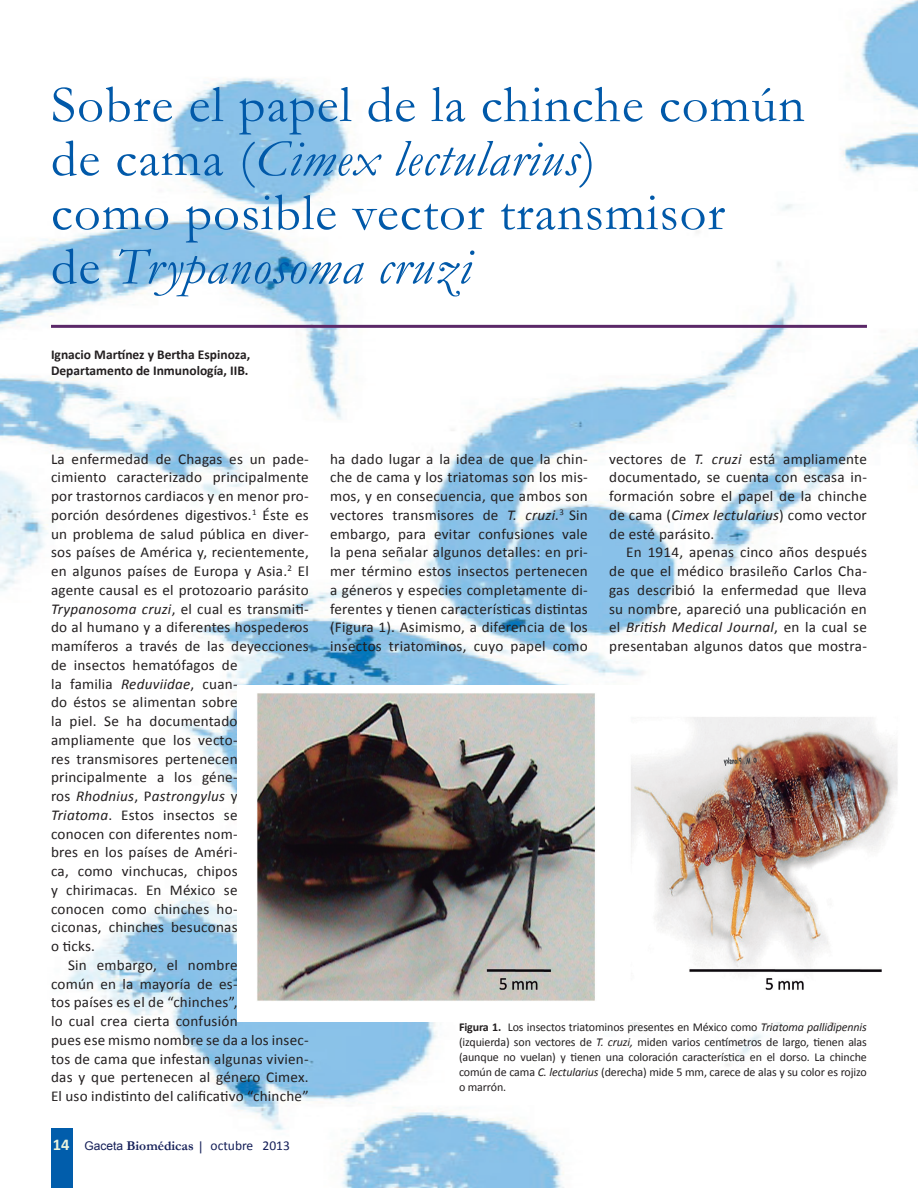
<style>
.page{position:relative;width:918px;height:1188px;background:#fff}
.page>*{position:absolute;margin:0;border:0;box-sizing:border-box;transform-origin:0 0}
.t1{font:52.5px/54px "Garamond";letter-spacing:.02em;color:#0159a9}
.t2{font:15px/18.8px "Calibri";letter-spacing:.015em;color:#231f20;text-align:justify}
.t3{font:italic 15px "Calibri";letter-spacing:.015em;color:#231f20}
.t4{font:700 13.5px/16.2px "Calibri";color:#231f20}
.t5{font:700 13.5px "Garamond";color:#151f58}
.t6{font:12px/15px "Calibri";letter-spacing:-.01em;color:#231f20;text-align:justify}
.s1{font-style:italic}
.s2{font-style:normal}
.s3{font-family:"Calibri";font-size:16.5px;color:#eaf3de}
.s4{font-family:"Arial";font-weight:400;font-size:12px}
.s5{font-family:"Calibri";font-weight:400}
.s6{font-weight:700}
</style>
<div class="page">
<img style="left:0;top:0;width:918px;height:1188px">
<div style="left:51px;top:1129px;width:21px;height:59px;background:#015dab"></div>
<hr style="left:51px;top:325px;width:816px;height:3px;background:#5b2868">
<img style="left:238px;top:686px;width:680px;height:336px">
<h1 class="t1" style="left:51px;top:76px;width:755px">Sobre el papel de la chinche común de cama (<span class="s1">Cimex lectularius</span>)<br>como posible vector transmisor<br>de <span class="s1">Trypanosoma cruzi</span></h1>
<p class="t4" style="left:51px;top:346px;width:201px">Ignacio Martínez y Bertha Espinoza,<br>Departamento de Inmunología, IIB.</p>
<p class="t2" style="left:51px;top:449px;width:259px">La enfermedad de Chagas es un pade-</p>
<p class="t2" style="left:51px;top:468px;width:259px">cimiento caracterizado principalmente</p>
<p class="t2" style="left:51px;top:487px;width:259px">por trastornos cardiacos y en menor pro-</p>
<p class="t2" style="left:51px;top:506px;width:259px">porción desórdenes digestivos.<sup>1</sup> Éste es</p>
<p class="t2" style="left:51px;top:524px;width:259px">un problema de salud pública en diver-</p>
<p class="t2" style="left:51px;top:543px;width:259px">sos países de América y, recientemente,</p>
<p class="t2" style="left:51px;top:562px;width:259px">en algunos países de Europa y Asia.<sup>2</sup> El</p>
<p class="t2" style="left:51px;top:581px;width:259px">agente causal es el protozoario parásito</p>
<p class="t2" style="left:51px;top:599px;width:259px"><span class="s1">Trypanosoma cruzi</span>, el cual es transmiti-</p>
<p class="t2" style="left:51px;top:618px;width:259px">do al humano y a diferentes hospederos</p>
<p class="t2" style="left:51px;top:637px;width:259px">mamíferos a través de las deyecciones</p>
<p class="t2" style="left:51px;top:656px;width:188px">de insectos hematófagos de</p>
<p class="t2" style="left:51px;top:674px;width:188px">la familia <span class="s1">Reduviidae</span>, cuan-</p>
<p class="t2" style="left:51px;top:693px;width:188px">do éstos se alimentan sobre</p>
<p class="t2" style="left:51px;top:712px;width:188px">la piel. Se ha documentado</p>
<p class="t2" style="left:51px;top:731px;width:188px">ampliamente que los vecto-</p>
<p class="t2" style="left:51px;top:749px;width:188px">res transmisores pertenecen</p>
<p class="t2" style="left:51px;top:768px;width:188px">principalmente a los géne-</p>
<p class="t3" style="left:51px;top:786px;width:188px"><span class="s2">ros</span> Rhodnius<span class="s2">, P</span>astrongylus <span class="s2">y</span></p>
<p class="t2" style="left:51px;top:806px;width:188px"><span class="s1">Triatoma</span>. Estos insectos se</p>
<p class="t2" style="left:51px;top:824px;width:188px">conocen con diferentes nom-</p>
<p class="t2" style="left:51px;top:843px;width:188px">bres en los países de Améri-</p>
<p class="t2" style="left:51px;top:862px;width:188px">ca, como vinchucas, chipos</p>
<p class="t2" style="left:51px;top:881px;width:188px">y chirimacas. En México se</p>
<p class="t2" style="left:51px;top:899px;width:188px">conocen como chinches ho-</p>
<p class="t2" style="left:51px;top:918px;width:188px">ciconas, chinches besuconas</p>
<p class="t2" style="left:51px;top:937px;width:46px">o ticks.</p>
<p class="t2" style="left:68px;top:956px;width:171px">Sin embargo, el nombre</p>
<p class="t2" style="left:51px;top:974px;width:188px">común en la mayoría de es-</p>
<p class="t2" style="left:51px;top:993px;width:188px">tos países es el de “chinches”,</p>
<p class="t2" style="left:51px;top:1012px;width:188px">lo cual crea cierta confusión</p>
<p class="t2" style="left:51px;top:1031px;width:259px">pues ese mismo nombre se da a los insec-</p>
<p class="t2" style="left:51px;top:1049px;width:259px">tos de cama que infestan algunas vivien-</p>
<p class="t2" style="left:51px;top:1068px;width:259px">das y que pertenecen al género Cimex.</p>
<p class="t2" style="left:51px;top:1087px;width:259px">El uso indistinto del calificativo “chinche”</p>
<p class="t5" style="left:53px;top:1137px;width:239px"><span class="s3">14</span> <span class="s4">Gaceta</span> Biomédicas | <span class="s5">octubre 2013</span></p>
<p class="t2" style="left:330px;top:449px;width:259px">ha dado lugar a la idea de que la chin&shy;che de cama y los triatomas son los mis&shy;mos, y en consecuencia, que ambos son vectores transmisores de <span class="s1">T. cruzi.</span><sup>3</sup> Sin embargo, para evitar confusiones vale la pena señalar algunos detalles: en pri&shy;mer término estos insectos pertenecen a géneros y especies completamente di&shy;ferentes y tienen características distintas (Figura 1). Asimismo, a diferencia de los insectos triatominos, cuyo papel como</p>
<p class="t2" style="left:609px;top:449px;width:259px">vectores de <span class="s1">T. cruzi</span> está ampliamente documentado, se cuenta con escasa in&shy;formación sobre el papel de la chinche de cama (<span class="s1">Cimex lectularius</span>) como vector de esté parásito.</p>
<p class="t2" style="left:609px;top:543px;width:259px;text-indent:17px">En 1914, apenas cinco años después de que el médico brasileño Carlos Cha&shy;gas describió la enfermedad que lleva su nombre, apareció una publicación en el <span class="s1">British Medical Journal</span>, en la cual se presentaban algunos datos que mostra-</p>
<p class="t6" style="left:459px;top:1019px;width:409px"><span class="s6">Figura 1.</span> Los insectos triatominos presentes en México como <span class="s1">Triatoma pallidipennis </span>(izquierda) son vectores de <span class="s1">T. cruzi,</span> miden varios centímetros de largo, tienen alas (aunque no vuelan) y tienen una coloración característica en el dorso. La chinche común de cama <span class="s1">C. lectularius</span> (derecha) mide 5 mm, carece de alas y su color es rojizo o marrón.</p>
</div>
